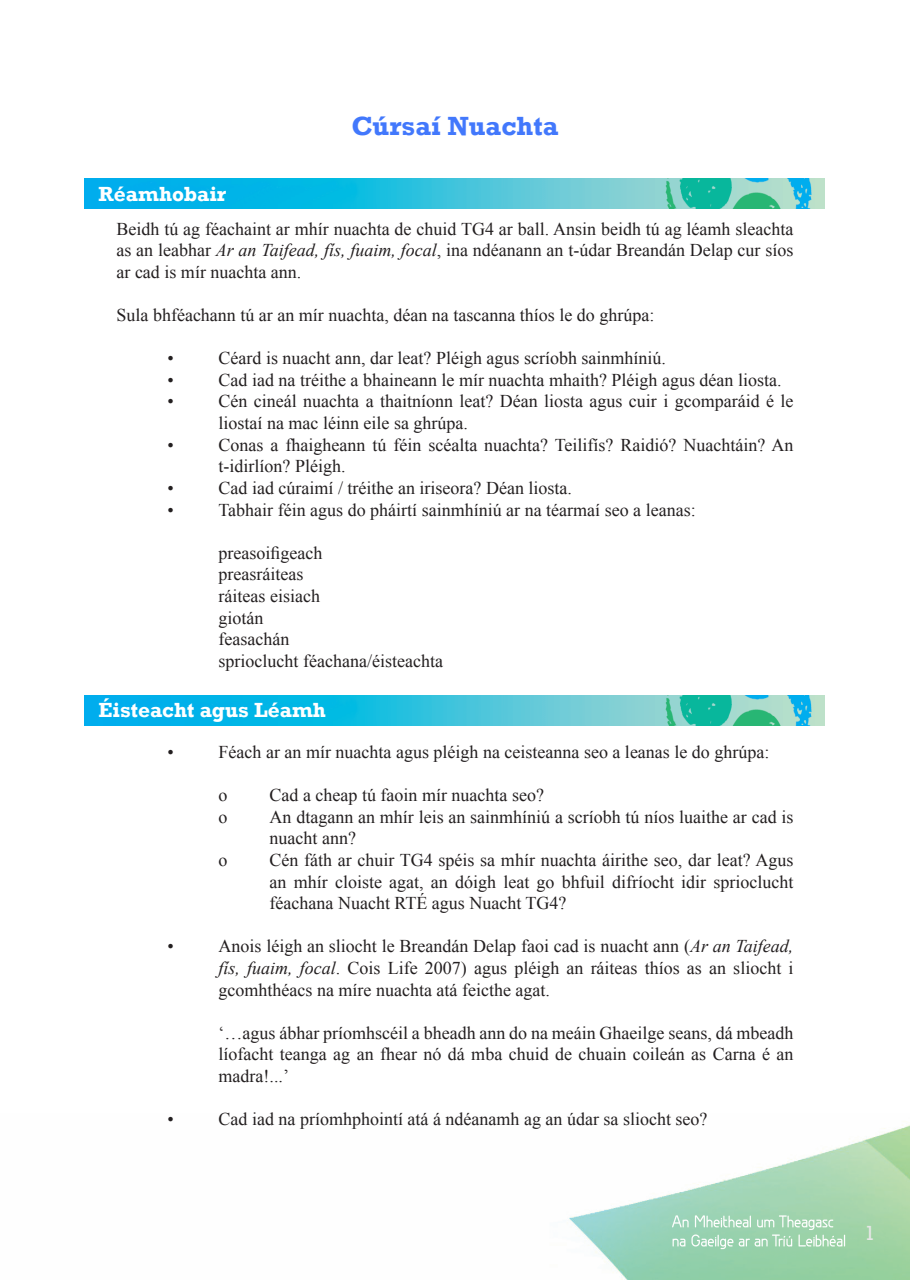
<style>
.page{position:relative;width:910px;height:1280px;background:#fff}
.page>*{position:absolute;margin:0;border:0;box-sizing:border-box;transform-origin:0 0}
.t1{font:700 27px "Rockwell";color:#4278fc}
.t2{font:700 21px "Rockwell";color:#fff}
.t3{font:21px "Rockwell";color:#e6e6e6}
.t4{font:18px/21.6px "Times New Roman";color:#231f20;text-align:justify}
.s1{font-style:italic}
</style>
<div class="page">
<img style="left:569px;top:1125px;width:341px;height:155px">
<img style="left:85px;top:179px;width:740px;height:30px">
<img style="left:85px;top:695px;width:740px;height:30px">
<p class="t2" style="left:99px;top:181px;width:129px">Réamhobair</p>
<p class="t1" style="left:351px;top:110px;width:208px">Cúrsaí Nuachta</p>
<p class="t4" style="left:117px;top:218px;width:678px">Beidh tú ag féachaint ar mhír nuachta de chuid TG4 ar ball. Ansin beidh tú ag léamh sleachta as an leabhar <span class="s1">Ar an Taifead, fís, fuaim, focal</span>, ina ndéanann an t-údar Breandán Delap cur síos ar cad is mír nuachta ann.</p>
<p class="t4" style="left:117px;top:304px;width:539px">Sula bhféachann tú ar an mír nuachta, déan na tascanna thíos le do ghrúpa:</p>
<p class="t4" style="left:168px;top:347px;width:8px">•</p>
<p class="t4" style="left:219px;top:347px;width:449px">Céard is nuacht ann, dar leat? Pléigh agus scríobh sainmhíniú.</p>
<p class="t4" style="left:168px;top:369px;width:8px">•</p>
<p class="t4" style="left:219px;top:369px;width:564px">Cad iad na tréithe a bhaineann le mír nuachta mhaith? Pléigh agus déan liosta.</p>
<p class="t4" style="left:168px;top:390px;width:8px">•</p>
<p class="t4" style="left:219px;top:390px;width:576px">Cén cineál nuachta a thaitníonn leat? Déan liosta agus cuir i gcomparáid é le liostaí na mac léinn eile sa ghrúpa.</p>
<p class="t4" style="left:168px;top:434px;width:8px">•</p>
<p class="t4" style="left:219px;top:434px;width:576px">Conas a fhaigheann tú féin scéalta nuachta? Teilifís? Raidió? Nuachtáin? An t-idirlíon? Pléigh.</p>
<p class="t4" style="left:168px;top:477px;width:8px">•</p>
<p class="t4" style="left:219px;top:477px;width:355px">Cad iad cúraimí / tréithe an iriseora? Déan liosta.</p>
<p class="t4" style="left:168px;top:498px;width:8px">•</p>
<p class="t4" style="left:219px;top:498px;width:479px">Tabhair féin agus do pháirtí sainmhíniú ar na téarmaí seo a leanas:</p>
<p class="t4" style="left:219px;top:542px;width:105px">preasoifigeach</p>
<p class="t4" style="left:219px;top:563px;width:86px">preasráiteas</p>
<p class="t4" style="left:219px;top:585px;width:103px">ráiteas eisiach</p>
<p class="t4" style="left:219px;top:606px;width:46px">giotán</p>
<p class="t4" style="left:219px;top:628px;width:72px">feasachán</p>
<p class="t4" style="left:219px;top:650px;width:226px">sprioclucht féachana/éisteachta</p>
<p class="t2" style="left:99px;top:697px;width:229px">Éisteacht agus Léamh</p>
<p class="t4" style="left:168px;top:741px;width:8px">•</p>
<p class="t4" style="left:219px;top:741px;width:552px">Féach ar an mír nuachta agus pléigh na ceisteanna seo a leanas le do ghrúpa:</p>
<p class="t4" style="left:219px;top:784px;width:10px">o</p>
<p class="t4" style="left:270px;top:784px;width:276px">Cad a cheap tú faoin mír nuachta seo?</p>
<p class="t4" style="left:219px;top:806px;width:10px">o</p>
<p class="t4" style="left:270px;top:806px;width:525px">An dtagann an mhír leis an sainmhíniú a scríobh tú níos luaithe ar cad is nuacht ann?</p>
<p class="t4" style="left:219px;top:849px;width:10px">o</p>
<p class="t4" style="left:270px;top:849px;width:525px">Cén fáth ar chuir TG4 spéis sa mhír nuachta áirithe seo, dar leat? Agus an mhír cloiste agat, an dóigh leat go bhfuil difríocht idir sprioclucht féachana Nuacht RTÉ agus Nuacht TG4?</p>
<p class="t4" style="left:168px;top:935px;width:8px">•</p>
<p class="t4" style="left:219px;top:935px;width:576px">Anois léigh an sliocht le Breandán Delap faoi cad is nuacht ann (<span class="s1">Ar an Taifead, fís, fuaim, focal</span>. Cois Life 2007) agus pléigh an ráiteas thíos as an sliocht i gcomhthéacs na míre nuachta atá feicthe agat.</p>
<p class="t4" style="left:219px;top:1022px;width:576px">‘…agus ábhar príomhscéil a bheadh ann do na meáin Ghaeilge seans, dá mbeadh líofacht teanga ag an fhear nó dá mba chuid de chuain coileán as Carna é an madra!...’</p>
<p class="t4" style="left:168px;top:1108px;width:8px">•</p>
<p class="t4" style="left:219px;top:1108px;width:490px">Cad iad na príomhphointí atá á ndéanamh ag an údar sa sliocht seo?</p>
<p class="t3" style="left:864px;top:1221px;width:13px">1</p>
</div>
